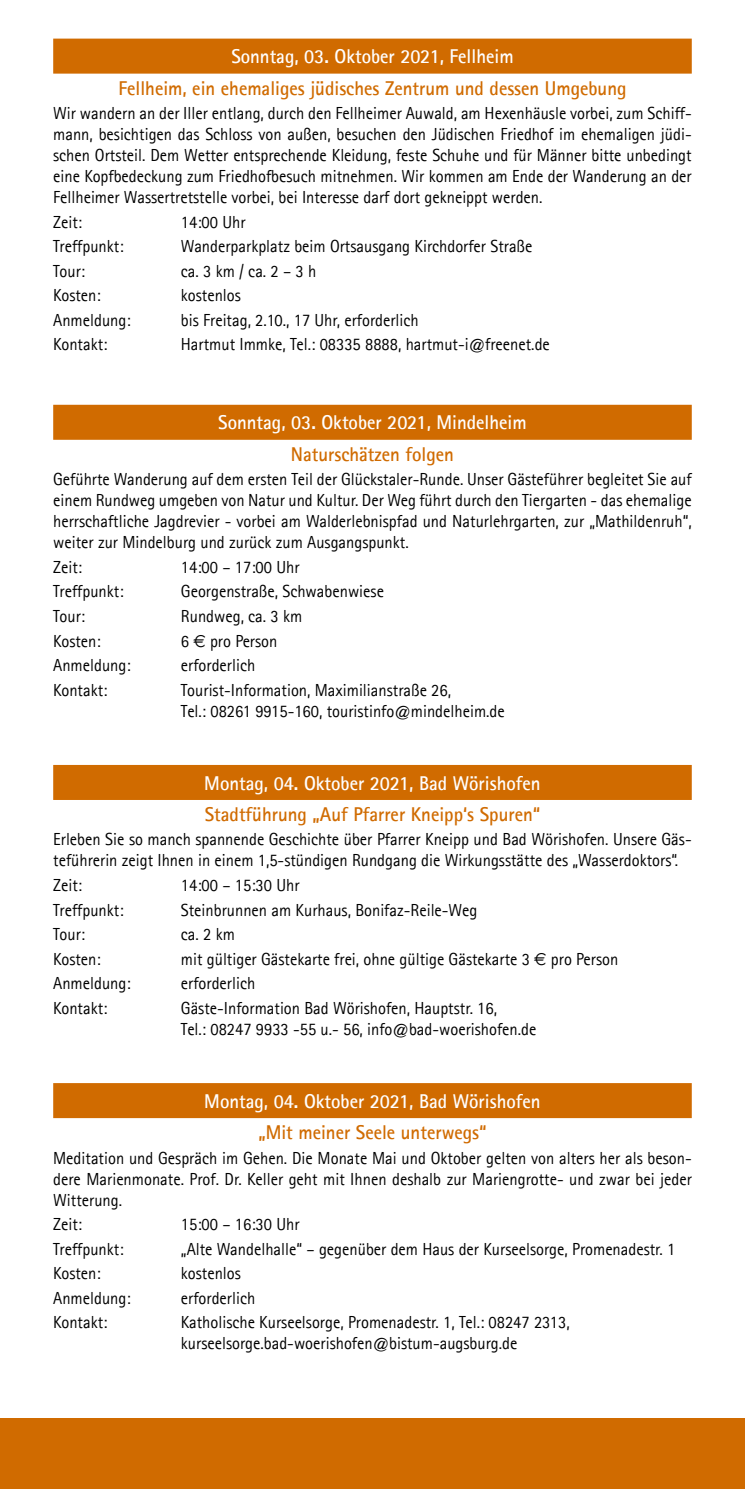
<style>
.page{position:relative;width:745px;height:1489px;background:#fff}
.page>*{position:absolute;margin:0;border:0;box-sizing:border-box;transform-origin:0 0}
.Überschrift_2{font:700 20px "Rotis Sans Serif";color:#d06b00;scale:.94 1}
.Überschrift{font:700 20px "Rotis Sans Serif";color:#fff;scale:.94 1}
.Text{font:17.5px/21px "Rotis Sans Serif";color:#000;text-align:justify;scale:.94 1}
.Daten{font:17.5px/21px "Rotis Sans Serif";color:#000;scale:.94 1}
.s1{font-family:"Euro Sans"}
</style>
<div class="page">
<div style="left:0;top:1417px;width:744px;height:71px;background:#d06b00"></div>
<div style="left:53px;top:39px;width:638px;height:35px;background:#d06b00"></div>
<div style="left:53px;top:405px;width:638px;height:35px;background:#d06b00"></div>
<div style="left:53px;top:765px;width:638px;height:35px;background:#d06b00"></div>
<div style="left:53px;top:1083px;width:638px;height:35px;background:#d06b00"></div>
<h1 class="Überschrift" style="left:231px;top:48px;width:301px">Sonntag, 03. Oktober 2021, Fellheim</h1>
<h2 class="Überschrift_2" style="left:118px;top:79px;width:541px">Fellheim, ein ehemaliges jüdisches Zentrum und dessen Umgebung</h2>
<p class="Text" style="left:53px;top:104px;width:680px">Wir wandern an der Iller entlang, durch den Fellheimer Auwald, am Hexenhäusle vorbei, zum Schiff&shy;mann, besichtigen das Schloss von außen, besuchen den Jüdischen Friedhof im ehemaligen jüdi&shy;schen Ortsteil. Dem Wetter entsprechende Kleidung, feste Schuhe und für Männer bitte unbedingt eine Kopfbedeckung zum Friedhofbesuch mitnehmen. Wir kommen am Ende der Wanderung an der Fellheimer Wassertretstelle vorbei, bei Interesse darf dort gekneippt werden.</p>
<p class="Daten" style="left:53px;top:212px;width:32px">Zeit:</p>
<p class="Daten" style="left:181px;top:212px;width:70px">14:00 Uhr</p>
<p class="Daten" style="left:53px;top:237px;width:76px">Treffpunkt:</p>
<p class="Daten" style="left:181px;top:237px;width:375px">Wanderparkplatz beim Ortsausgang Kirchdorfer Straße</p>
<p class="Daten" style="left:53px;top:262px;width:36px">Tour:</p>
<p class="Daten" style="left:181px;top:262px;width:145px">ca. 3 km / ca. 2 – 3 h</p>
<p class="Daten" style="left:53px;top:286px;width:52px">Kosten:</p>
<p class="Daten" style="left:181px;top:286px;width:65px">kostenlos</p>
<p class="Daten" style="left:53px;top:311px;width:84px">Anmeldung:</p>
<p class="Daten" style="left:181px;top:311px;width:254px">bis Freitag, 2.10., 17 Uhr, erforderlich</p>
<p class="Daten" style="left:53px;top:335px;width:59px">Kontakt:</p>
<p class="Daten" style="left:181px;top:335px;width:394px">Hartmut Immke, Tel.: 08335 8888, hartmut-i@freenet.de</p>
<h1 class="Überschrift" style="left:218px;top:414px;width:329px">Sonntag, 03. Oktober 2021, Mindelheim</h1>
<h2 class="Überschrift_2" style="left:291px;top:445px;width:175px">Naturschätzen folgen</h2>
<p class="Text" style="left:53px;top:470px;width:680px">Geführte Wanderung auf dem ersten Teil der Glückstaler-Runde. Unser Gästeführer begleitet Sie auf einem Rundweg umgeben von Natur und Kultur. Der Weg führt durch den Tiergarten - das ehemalige herrschaftliche Jagdrevier - vorbei am Walderlebnispfad und Naturlehrgarten, zur „Mathildenruh“, weiter zur Mindelburg und zurück zum Ausgangspunkt.</p>
<p class="Daten" style="left:53px;top:557px;width:32px">Zeit:</p>
<p class="Daten" style="left:181px;top:557px;width:128px">14:00 – 17:00 Uhr</p>
<p class="Daten" style="left:53px;top:582px;width:76px">Treffpunkt:</p>
<p class="Daten" style="left:181px;top:582px;width:217px">Georgenstraße, Schwabenwiese</p>
<p class="Daten" style="left:53px;top:606px;width:36px">Tour:</p>
<p class="Daten" style="left:181px;top:606px;width:130px">Rundweg, ca. 3 km</p>
<p class="Daten" style="left:53px;top:631px;width:52px">Kosten:</p>
<p class="Daten" style="left:181px;top:631px;width:104px">6 <span class="s1">€</span> pro Person</p>
<p class="Daten" style="left:53px;top:656px;width:84px">Anmeldung:</p>
<p class="Daten" style="left:181px;top:656px;width:81px">erforderlich</p>
<p class="Daten" style="left:53px;top:680px;width:59px">Kontakt:</p>
<p class="Daten" style="left:181px;top:680px;width:346px">Tourist-Information, Maximilianstraße 26,<br>Tel.: 08261 9915-160, touristinfo@mindelheim.de</p>
<h1 class="Überschrift" style="left:204px;top:774px;width:359px">Montag, 04. Oktober 2021, Bad Wörishofen</h1>
<h2 class="Überschrift_2" style="left:205px;top:805px;width:358px">Stadtführung „Auf Pfarrer Kneipp‘s Spuren“</h2>
<p class="Text" style="left:53px;top:830px;width:680px">Erleben Sie so manch spannende Geschichte über Pfarrer Kneipp und Bad Wörishofen. Unsere Gäs&shy;teführerin zeigt Ihnen in einem 1,5-stündigen Rundgang die Wirkungsstätte des „Wasserdoktors“.</p>
<p class="Daten" style="left:53px;top:875px;width:32px">Zeit:</p>
<p class="Daten" style="left:181px;top:875px;width:128px">14:00 – 15:30 Uhr</p>
<p class="Daten" style="left:53px;top:900px;width:76px">Treffpunkt:</p>
<p class="Daten" style="left:181px;top:900px;width:316px">Steinbrunnen am Kurhaus, Bonifaz-Reile-Weg</p>
<p class="Daten" style="left:53px;top:924px;width:36px">Tour:</p>
<p class="Daten" style="left:181px;top:924px;width:59px">ca. 2 km</p>
<p class="Daten" style="left:53px;top:949px;width:52px">Kosten:</p>
<p class="Daten" style="left:181px;top:949px;width:466px">mit gültiger Gästekarte frei, ohne gültige Gästekarte 3 <span class="s1">€</span> pro Person</p>
<p class="Daten" style="left:53px;top:974px;width:84px">Anmeldung:</p>
<p class="Daten" style="left:181px;top:974px;width:81px">erforderlich</p>
<p class="Daten" style="left:53px;top:998px;width:59px">Kontakt:</p>
<p class="Daten" style="left:181px;top:998px;width:379px">Gäste-Information Bad Wörishofen, Hauptstr. 16,<br>Tel.: 08247 9933 -55 u.- 56, info@bad-woerishofen.de</p>
<h1 class="Überschrift" style="left:204px;top:1092px;width:359px">Montag, 04. Oktober 2021, Bad Wörishofen</h1>
<h2 class="Überschrift_2" style="left:258px;top:1123px;width:244px">„Mit meiner Seele unterwegs“</h2>
<p class="Text" style="left:53px;top:1148px;width:680px">Meditation und Gespräch im Gehen. Die Monate Mai und Oktober gelten von alters her als beson&shy;dere Marienmonate. Prof. Dr. Keller geht mit Ihnen deshalb zur Mariengrotte- und zwar bei jeder Witterung.</p>
<p class="Daten" style="left:53px;top:1214px;width:32px">Zeit:</p>
<p class="Daten" style="left:181px;top:1214px;width:128px">15:00 – 16:30 Uhr</p>
<p class="Daten" style="left:53px;top:1239px;width:76px">Treffpunkt:</p>
<p class="Daten" style="left:181px;top:1239px;width:527px">„Alte Wandelhalle“ – gegenüber dem Haus der Kurseelsorge, Promenadestr. 1</p>
<p class="Daten" style="left:53px;top:1263px;width:52px">Kosten:</p>
<p class="Daten" style="left:181px;top:1263px;width:65px">kostenlos</p>
<p class="Daten" style="left:53px;top:1288px;width:84px">Anmeldung:</p>
<p class="Daten" style="left:181px;top:1288px;width:81px">erforderlich</p>
<p class="Daten" style="left:53px;top:1313px;width:59px">Kontakt:</p>
<p class="Daten" style="left:181px;top:1313px;width:415px">Katholische Kurseelsorge, Promenadestr. 1, Tel.: 08247 2313, kurseelsorge.bad-woerishofen@bistum-augsburg.de</p>
</div>
